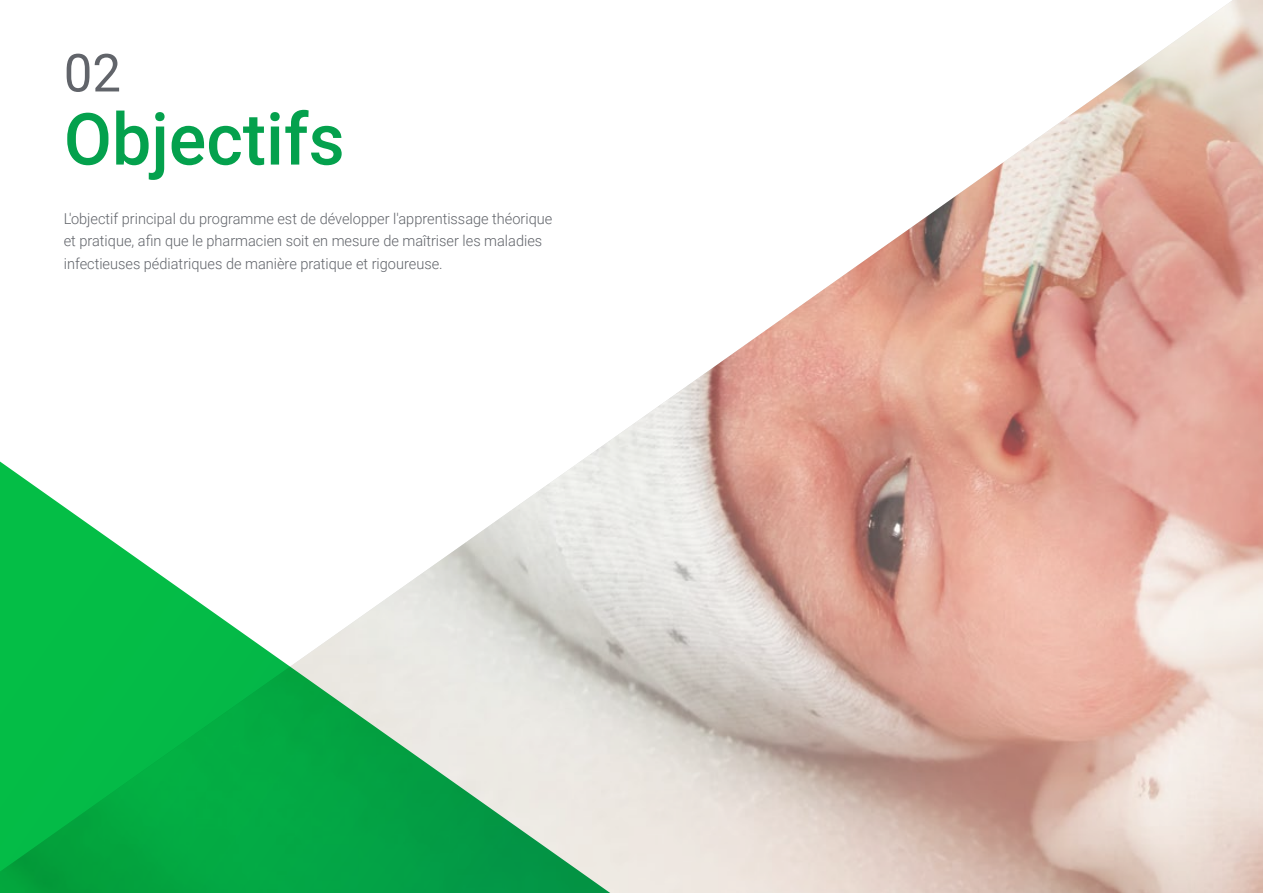
<style>
.page{position:relative;width:1263px;height:893px;background:#fff}
.page>*{position:absolute;margin:0;border:0;box-sizing:border-box;transform-origin:0 0}
.t1{font:500 72px "Roboto";color:#04a14d}
.t2{font:52.5px "Roboto";color:#61646a}
.t3{font:300 15px/22.5px "Roboto";color:#61646a}
</style>
<div class="page">
<img style="left:602px;top:0;width:661px;height:893px">
<svg style="left:0;top:446px;width:640px;height:447px"></svg>
<h2 class="t2" style="left:64px;top:36px;width:59px">02</h2>
<h1 class="t1" style="left:64px;top:89px;width:282px">Objectifs</h1>
<p class="t3" style="left:64px;top:207px;width:490px">L'objectif principal du programme est de développer l'apprentissage théorique et pratique, afin que le pharmacien soit en mesure de maîtriser les maladies infectieuses pédiatriques de manière pratique et rigoureuse.</p>
</div>
